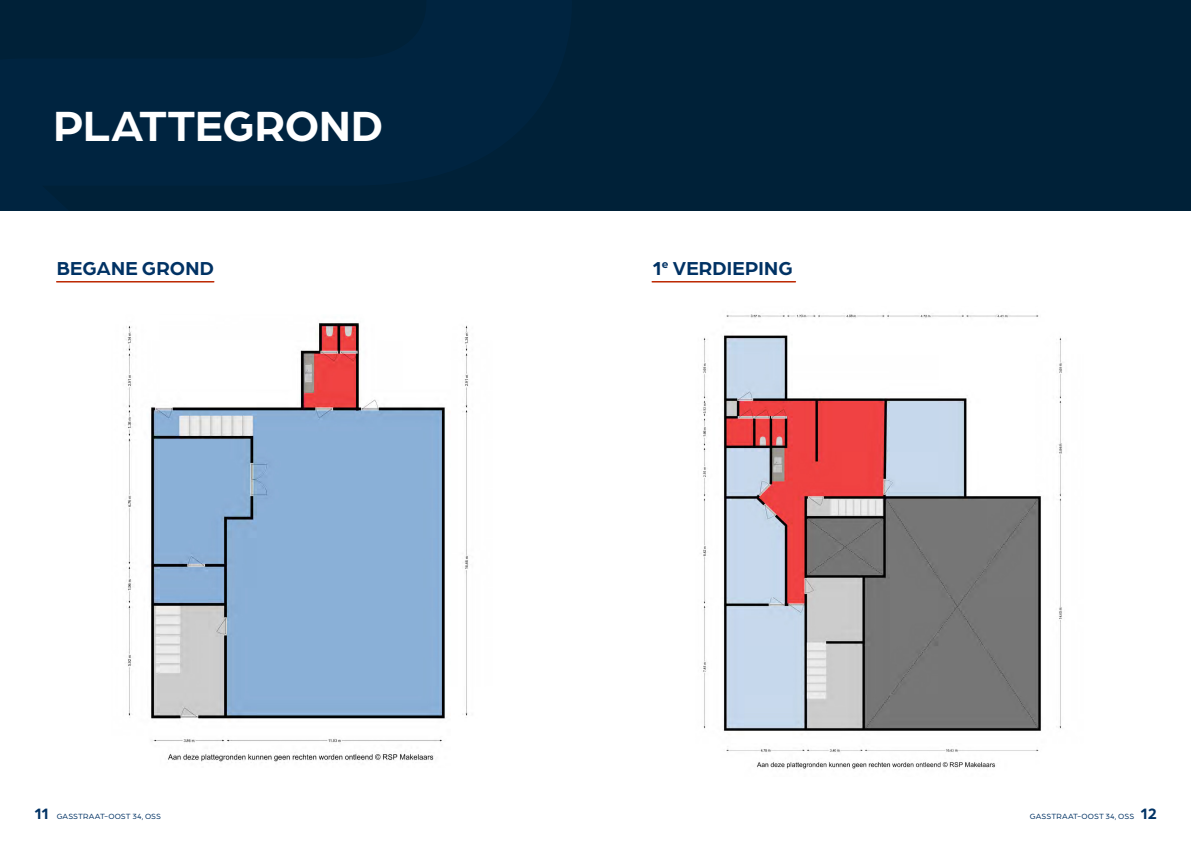
<style>
.page{position:relative;width:1191px;height:842px;background:#fff}
.page>*{position:absolute;margin:0;border:0;box-sizing:border-box;transform-origin:0 0}
.Koppen_groot_wit{font:700 45px "Arboria";color:#fff}
.t1{font:700 20px "Arboria";letter-spacing:.005em;color:#003264}
.t2{font:8px "Arboria";letter-spacing:.01em;color:#003264}
.s1{font-weight:700;font-size:16px}
</style>
<div class="page">
<div style="left:0;top:0;width:595px;height:210px;background:#002440"></div>
<div style="left:595px;top:0;width:596px;height:210px;background:#002138"></div>
<hr style="left:652px;top:281px;width:143px;height:1px;background:#bc2701">
<hr style="left:57px;top:281px;width:157px;height:1px;background:#bc2701">
<img style="left:125px;top:323px;width:344px;height:440px">
<img style="left:700px;top:314px;width:362px;height:456px">
<p class="Koppen_groot_wit" style="left:53px;top:95px;width:331px">PLATTEGROND</p>
<p class="t1" style="left:57px;top:254px;width:159px">BEGANE GROND</p>
<p class="t1" style="left:652px;top:254px;width:142px">1<sup>e</sup> VERDIEPING</p>
<p class="t2" style="left:34px;top:811px;width:129px"><span class="s1">11</span> GASSTRAAT-OOST 34, OSS</p>
<p class="t2" style="left:1030px;top:811px;width:129px">GASSTRAAT-OOST 34, OSS <span class="s1">12</span></p>
</div>
